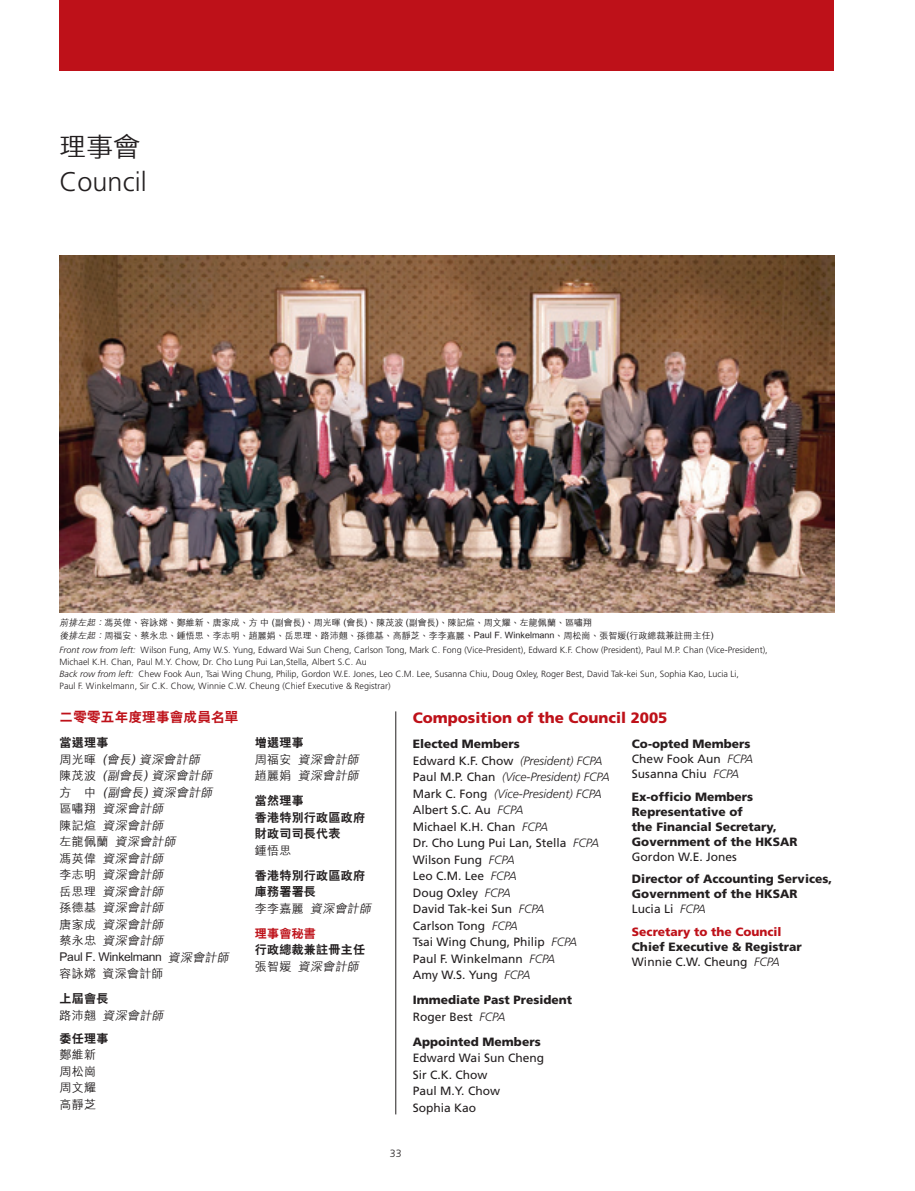
<style>
.page{position:relative;width:915px;height:1191px;background:#fff}
.page>*{position:absolute;margin:0;border:0;box-sizing:border-box;transform-origin:0 0}
.t1{font:300 27px "Frutiger";color:#231f20}
.t2{font:500 27px "M Hei";color:#231f20}
.t3{font:900 15px "Frutiger";color:#be1119}
.t4{font:800 13.5px "C Hei 2";letter-spacing:.02em;color:#be1119}
.t5{font:12px/16.5px "Frutiger";color:#231f20}
.t6{font:900 12px/15px "Frutiger";color:#231f20}
.t7{font:italic 500 12px/16.5px "M Hei";color:#231f20}
.t8{font:800 12px/16.5px "C Hei 2";letter-spacing:.02em;color:#231f20}
.t9{font:900 12px "Frutiger";color:#be1119}
.t10{font:500 12px/16.5px "M Hei";letter-spacing:.02em;color:#231f20;text-align:justify}
.t11{font:800 12px "C Hei 2";letter-spacing:.02em;color:#be1119}
.t12{font:300 10.5px "Frutiger";color:#231f20}
.t13{font:300 9px/12px "Frutiger";color:#231f20}
.t14{font:500 9px/12.6px "M Hei";color:#231f20}
.s1{font-style:italic}
.s2{font-style:normal}
.s3{font-weight:900}
.s4{font-weight:300;font-style:italic}
.s5{font-weight:400}
</style>
<div class="page">
<div style="left:60px;top:0;width:773px;height:71px;background:#be1119"></div>
<img style="left:60px;top:255px;width:773px;height:357px">
<hr style="left:395px;top:711px;width:1px;height:403px;background:#231f20">
<h1 class="t2" style="left:60px;top:134px;width:83px">理事會</h1>
<h1 class="t1" style="left:60px;top:167px;width:89px">Council</h1>
<p class="t14" style="left:60px;top:616px;width:655px"><span class="s1">前排左起：</span>馮英偉、容詠嫦、鄭維新、唐家成、方 中 (副會長)、周光暉 (會長)、陳茂波 (副會長)、陳記졜、周文耀、左龍佩蘭、區嘯翔<br><span class="s1">後排左起：</span>周福安、蔡永忠、鍾悟思、李志明、趙麗娟、岳思理、路沛翹、孫德基、高靜芝、李李嘉麗、Paul F. Winkelmann、周松崗、張智媛(行政總裁兼註冊主任)</p>
<p class="t13" style="left:60px;top:643px;width:709px"><span class="s1">Front row from left:</span> Wilson Fung, Amy W.S. Yung, Edward Wai Sun Cheng, Carlson Tong, Mark C. Fong (Vice-President), Edward K.F. Chow (President), Paul M.P. Chan (Vice-President), Michael K.H. Chan, Paul M.Y. Chow, Dr. Cho Lung Pui Lan,Stella, Albert S.C. Au<br><span class="s1">Back row from left:</span> Chew Fook Aun, Tsai Wing Chung, Philip, Gordon W.E. Jones, Leo C.M. Lee, Susanna Chiu, Doug Oxley, Roger Best, David Tak-kei Sun, Sophia Kao, Lucia Li,<br>Paul F. Winkelmann, Sir C.K. Chow, Winnie C.W. Cheung (Chief Executive &amp; Registrar)</p>
<h3 class="t4" style="left:60px;top:710px;width:180px">二零零五年度理事會成員名單</h3>
<h3 class="t8" style="left:60px;top:735px;width:50px">當選理事</h3>
<h3 class="t7" style="left:60px;top:751px;width:173px"><span class="s2">周光暉</span> (會長) 資深會計師<br><span class="s2">陳茂波</span> (副會長) 資深會計師<br><span class="s2">方 中</span> (副會長) 資深會計師<br><span class="s2">區嘯翔</span>資深會計師<br><span class="s2">陳記 졜</span> 資深會計師<br><span class="s2">左龍佩蘭</span>資深會計師<br><span class="s2">馮英偉</span>資深會計師<br><span class="s2">李志明</span>資深會計師<br><span class="s2">岳思理</span>資深會計師<br><span class="s2">孫德基</span>資深會計師<br><span class="s2">唐家成</span>資深會計師<br><span class="s2">蔡永忠</span>資深會計師<br><span class="s2">Paul F. Winkelmann</span> 資深會計師<span class="s2">容詠嫦資深會計師</span></h3>
<h3 class="t8" style="left:60px;top:991px;width:50px">上屆會長</h3>
<h3 class="t7" style="left:60px;top:1007px;width:108px"><span class="s2">路沛翹</span>資深會計師</h3>
<h3 class="t8" style="left:60px;top:1031px;width:50px">委任理事</h3>
<h3 class="t10" style="left:60px;top:1046px;width:38px">鄭維新周松崗周文耀高靜芝</h3>
<h3 class="t8" style="left:255px;top:735px;width:50px">增選理事</h3>
<h3 class="t7" style="left:255px;top:751px;width:108px"><span class="s2">周福安</span>資深會計師<span class="s2">趙麗娟</span>資深會計師</h3>
<h3 class="t8" style="left:255px;top:793px;width:111px">當然理事<br>香港特別行政區政府財政司司長代表</h3>
<h3 class="t10" style="left:255px;top:842px;width:38px">鍾悟思</h3>
<h3 class="t8" style="left:255px;top:868px;width:111px">香港特別行政區政府庫務署署長</h3>
<h3 class="t7" style="left:255px;top:900px;width:120px"><span class="s2">李李嘉麗</span>資深會計師</h3>
<h3 class="t11" style="left:255px;top:927px;width:62px">理事會秘書</h3>
<h3 class="t8" style="left:255px;top:942px;width:111px">行政總裁兼註冊主任</h3>
<h3 class="t7" style="left:255px;top:958px;width:108px"><span class="s2">張智媛</span>資深會計師</h3>
<h2 class="t3" style="left:412px;top:709px;width:256px">Composition of the Council 2005</h2>
<p class="t5" style="left:412px;top:735px;width:198px"><span class="s3">Elected Members<br></span>Edward K.F. Chow <span class="s4">(President) FCPA<br></span>Paul M.P. Chan <span class="s4">(Vice-President) FCPA<br></span>Mark C. Fong <span class="s4">(Vice-President) FCPA<br></span>Albert S.C. Au <span class="s4">FCPA<br></span>Michael K.H. Chan <span class="s4">FCPA<br></span>Dr. Cho Lung Pui Lan, Stella <span class="s4">FCPA<br></span>Wilson Fung <span class="s4">FCPA<br></span>Leo C.M. Lee <span class="s4">FCPA<br></span>Doug Oxley <span class="s4">FCPA<br></span>David Tak-kei Sun <span class="s4">FCPA<br></span>Carlson Tong <span class="s4">FCPA<br></span>Tsai Wing Chung, Philip <span class="s4">FCPA<br></span>Paul F. Winkelmann <span class="s4">FCPA<br></span>Amy W.S. Yung <span class="s4">FCPA</span></p>
<h3 class="t6" style="left:412px;top:991px;width:161px;line-height:16.5px">Immediate Past President<br><span class="s5">Roger Best</span> <span class="s4">FCPA</span></h3>
<h3 class="t6" style="left:412px;top:1033px;width:129px">Appointed Members</h3>
<h3 class="t5" style="left:412px;top:1049px;width:133px">Edward Wai Sun Cheng<br>Sir C.K. Chow<br>Paul M.Y. Chow<br>Sophia Kao</h3>
<h3 class="t5" style="left:631px;top:736px;width:123px;line-height:15px"><span class="s3">Co-opted Members<br></span>Chew Fook Aun <span class="s4">FCPA<br></span>Susanna Chiu <span class="s4">FCPA</span></h3>
<h3 class="t6" style="left:631px;top:789px;width:167px">Ex-officio Members<br>Representative of<br>the Financial Secretary,<br>Government of the HKSAR</h3>
<h3 class="t5" style="left:631px;top:848px;width:106px">Gordon W.E. Jones</h3>
<h3 class="t6" style="left:631px;top:870px;width:201px">Director of Accounting Services,<br>Government of the HKSAR<br><span class="s5">Lucia Li</span> <span class="s4">FCPA</span></h3>
<h3 class="t9" style="left:631px;top:924px;width:151px">Secretary to the Council</h3>
<h3 class="t6" style="left:631px;top:939px;width:171px">Chief Executive &amp; Registrar<br><span class="s5">Winnie C.W. Cheung</span> <span class="s4">FCPA</span></h3>
<p class="t12" style="left:390px;top:1147px;width:13px">33</p>
</div>
